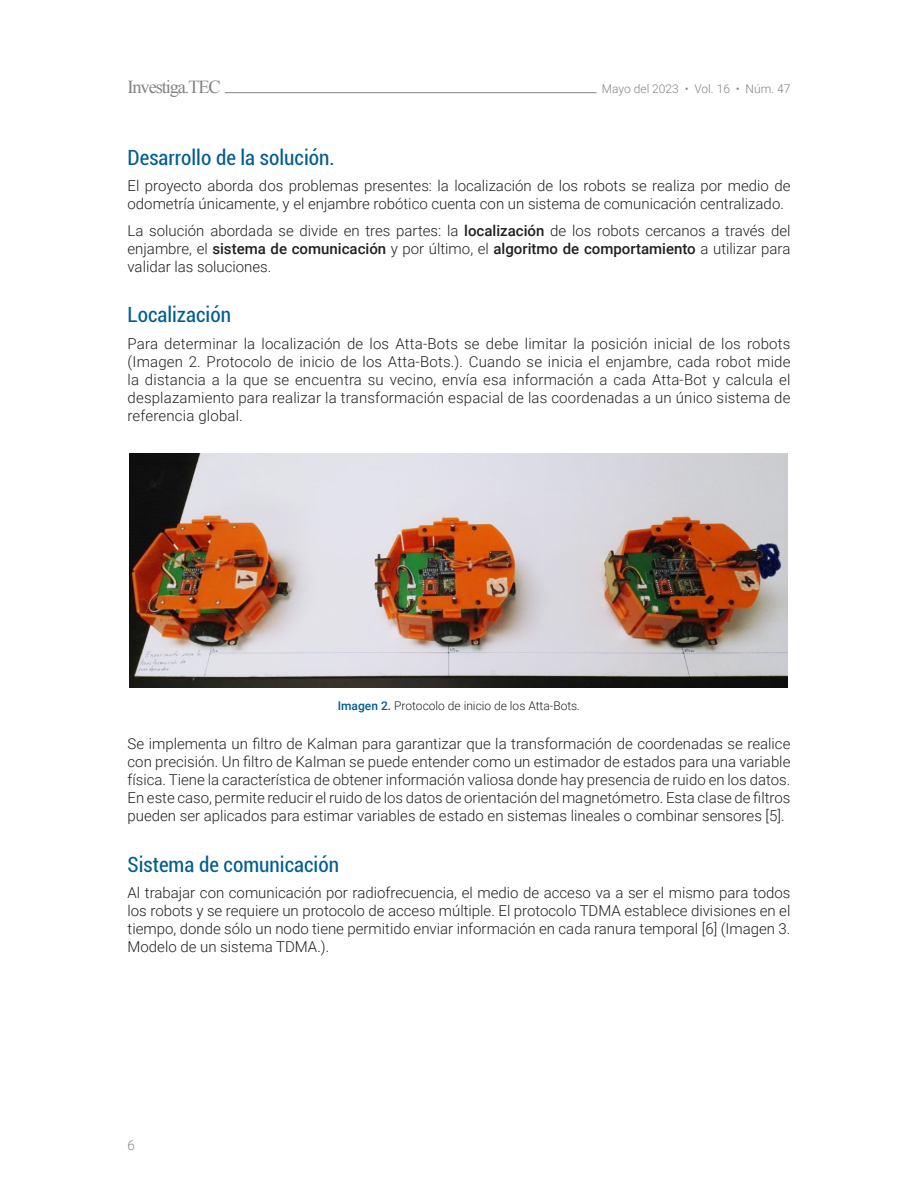
<style>
.page{position:relative;width:918px;height:1188px;background:#fff}
.page>*{position:absolute;margin:0;border:0;box-sizing:border-box;transform-origin:0 0}
.t1{font:condensed 21px "Roboto";color:#005d91}
.t2{font:18.3px "Times New Roman";letter-spacing:-.06em;color:#808285}
.t3{font:300 15px/18px "Roboto";color:#231f20;text-align:justify}
.t4{font:300 13.5px "Roboto";color:#808285}
.t5{font:300 12px "Roboto";color:#231f20}
.t6{font:300 12px "Roboto";color:#808285}
.s1{font-weight:500}
.s2{font-weight:500;color:#005d91}
.s3{font-style:italic}
</style>
<div class="page">
<hr style="left:225px;top:92px;width:372px;height:1px;background:#808285">
<img style="left:130px;top:453px;width:658px;height:234px">
<p class="t2" style="left:128px;top:75px;width:95px">Investiga.TEC</p>
<p class="t6" style="left:602px;top:80px;width:190px">Mayo del 2023 • Vol. 16 • Núm. 47</p>
<h1 class="t1" style="left:128px;top:143px;width:209px">Desarrollo de la solución.</h1>
<p class="t3" style="left:128px;top:176px;width:664px">El proyecto aborda dos problemas presentes: la localización de los robots se realiza por medio de odometría únicamente, y el enjambre robótico cuenta con un sistema de comunicación centralizado.</p>
<p class="t3" style="left:128px;top:221px;width:664px">La solución abordada se divide en tres partes: la <span class="s1">localización</span> de los robots cercanos a través del enjambre, el <span class="s1">sistema de comunicación</span> y por último, el <span class="s1">algoritmo de comportamiento</span> a utilizar para validar las soluciones.</p>
<h1 class="t1" style="left:128px;top:300px;width:105px">Localización</h1>
<p class="t3" style="left:128px;top:334px;width:664px">Para determinar la localización de los Atta-Bots se debe limitar la posición inicial de los robots (Imagen 2. Protocolo de inicio de los Atta-Bots.). Cuando se inicia el enjambre, cada robot mide la distancia a la que se encuentra su vecino, envía esa información a cada Atta-Bot y calcula el desplazamiento para realizar la transformación espacial de las coordenadas a un único sistema de referencia global.</p>
<p class="t5" style="left:338px;top:697px;width:244px"><span class="s2">Imagen 2.</span> Protocolo de inicio de los Atta-Bots<span class="s3">.</span></p>
<p class="t3" style="left:128px;top:734px;width:664px">Se implementa un filtro de Kalman para garantizar que la transformación de coordenadas se realice con precisión. Un filtro de Kalman se puede entender como un estimador de estados para una variable física. Tiene la característica de obtener información valiosa donde hay presencia de ruido en los datos.<br>En este caso, permite reducir el ruido de los datos de orientación del magnetómetro. Esta clase de filtros pueden ser aplicados para estimar variables de estado en sistemas lineales o combinar sensores [5].</p>
<h1 class="t1" style="left:128px;top:850px;width:213px">Sistema de comunicación</h1>
<p class="t3" style="left:128px;top:884px;width:664px">Al trabajar con comunicación por radiofrecuencia, el medio de acceso va a ser el mismo para todos los robots y se requiere un protocolo de acceso múltiple. El protocolo TDMA establece divisiones en el tiempo, donde sólo un nodo tiene permitido enviar información en cada ranura temporal [6] (Imagen 3.<br>Modelo de un sistema TDMA.).</p>
<p class="t4" style="left:128px;top:1135px;width:9px">6</p>
</div>
